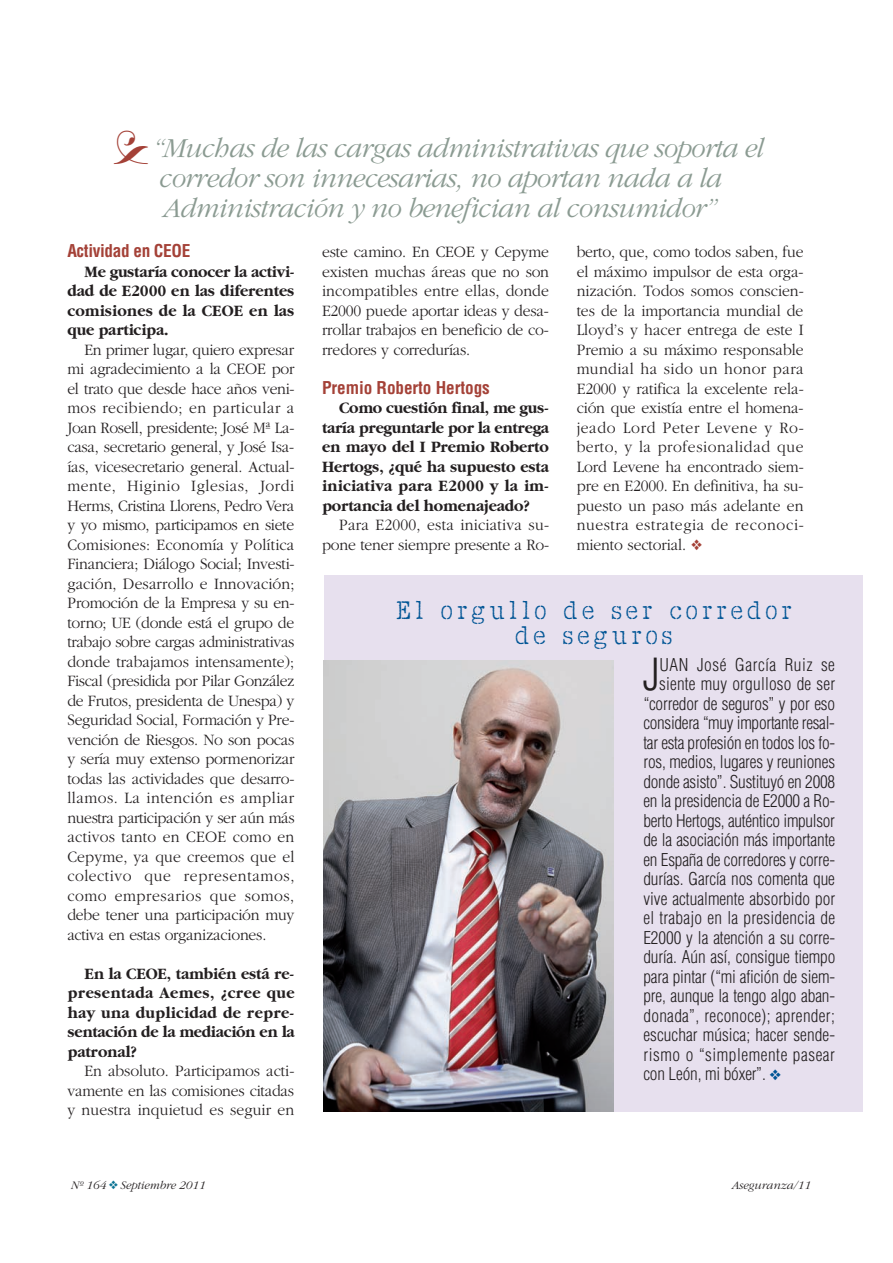
<style>
.page{position:relative;width:893px;height:1263px;background:#fff}
.page>*{position:absolute;margin:0;border:0;box-sizing:border-box;transform-origin:0 0}
.t1{font:300 condensed 43.2px "Helvetica";color:#231f20}
.t2{font:italic 300 28.5px/30px "Garamond";letter-spacing:-.025em;color:#8b9b92;text-align:center}
.t3{font:27px/25.5px "Sayer Interview";letter-spacing:.15em;color:#005595;text-align:center}
.t4{font:300 condensed 17.25px "Helvetica";letter-spacing:-.01em;color:#231f20}
.t5{font:700 condensed 17.25px "Helvetica";letter-spacing:-.005em;color:#a44137}
.t6{font:300 condensed 17.25px "Helvetica";letter-spacing:.02em;color:#231f20}
.t7{font:300 condensed 17.25px "Helvetica";letter-spacing:.015em;color:#231f20}
.t8{font:300 condensed 17.25px "Helvetica";letter-spacing:.03em;color:#231f20}
.t9{font:300 condensed 17.25px "Helvetica";letter-spacing:.01em;color:#231f20}
.t10{font:300 condensed 17.25px "Helvetica";letter-spacing:.035em;color:#231f20}
.t11{font:300 16.5px/19.5px "Garamond";letter-spacing:-.01em;color:#231f20;text-align:justify;scale:.95 1}
.t12{font:700 16.5px/19.5px "Garamond";letter-spacing:-.005em;color:#231f20;text-align:justify;scale:.95 1}
.t13{font:italic 300 12px "Garamond";color:#231f20}
.s1{color:#a44137}
.s2{color:#005595}
.s3{color:#0b7393}
</style>
<div class="page">
<div style="left:324px;top:575px;width:538px;height:536px;background:#e7e0ee"></div>
<img style="left:324px;top:660px;width:289px;height:451px">
<h2 class="t2" style="left:114px;top:132px;width:649px"><span class="s1">★</span>“Muchas de las cargas administrativas que soporta el corredor son innecesarias, no aportan nada a la<br>Administración y no benefician al consumidor”</h2>
<p class="t5" style="left:67px;top:241px;width:124px">Actividad en CEOE</p>
<p class="t12" style="left:67px;top:261px;width:241px;text-indent:17px">Me gustaría conocer la activi&shy;dad de E2000 en las diferentes comisiones de la CEOE en las que participa.</p>
<p class="t11" style="left:67px;top:339px;width:241px;text-indent:17px">En primer lugar, quiero expresar mi agradecimiento a la CEOE por el trato que desde hace años veni&shy;mos recibiendo; en particular a Joan Rosell, presidente; José Mª La&shy;casa, secretario general, y José Isa&shy;ías, vicesecretario general. Actual&shy;mente, Higinio Iglesias, Jordi Herms, Cristina Llorens, Pedro Vera y yo mismo, participamos en siete Comisiones: Economía y Política Financiera; Diálogo Social; Investi&shy;gación, Desarrollo e Innovación; Promoción de la Empresa y su en&shy;torno; UE (donde está el grupo de trabajo sobre cargas administrativas donde trabajamos intensamente); Fiscal (presidida por Pilar González de Frutos, presidenta de Unespa) y Seguridad Social, Formación y Pre&shy;vención de Riesgos. No son pocas y sería muy extenso pormenorizar todas las actividades que desarro&shy;llamos. La intención es ampliar nuestra participación y ser aún más activos tanto en CEOE como en Cepyme, ya que creemos que el colectivo que representamos, como empresarios que somos, debe tener una participación muy activa en estas organizaciones.</p>
<p class="t12" style="left:67px;top:963px;width:241px;text-indent:17px">En la CEOE, también está re&shy;presentada Aemes, ¿cree que hay una duplicidad de repre&shy;sentación de la mediación en la patronal?</p>
<p class="t11" style="left:67px;top:1061px;width:240px;text-indent:17px">En absoluto. Participamos acti&shy;vamente en las comisiones citadas y nuestra inquietud es seguir en</p>
<p class="t11" style="left:322px;top:242px;width:241px">este camino. En CEOE y Cepyme existen muchas áreas que no son incompatibles entre ellas, donde E2000 puede aportar ideas y desa&shy;rrollar trabajos en beneficio de co&shy;rredores y corredurías.</p>
<p class="t5" style="left:322px;top:377px;width:169px">Premio Roberto Hertogs</p>
<p class="t12" style="left:322px;top:398px;width:240px;text-indent:17px">Como cuestión final, me gus&shy;taría preguntarle por la entrega en mayo del I Premio Roberto Hertogs, ¿qué ha supuesto esta iniciativa para E2000 y la im&shy;portancia del homenajeado?</p>
<p class="t11" style="left:322px;top:515px;width:241px;text-align:right">Para E2000, esta iniciativa su&shy;pone tener siempre presente a Ro-</p>
<p class="t11" style="left:577px;top:242px;width:241px">berto, que, como todos saben, fue el máximo impulsor de esta orga&shy;nización. Todos somos conscien&shy;tes de la importancia mundial de Lloyd’s y hacer entrega de este I Premio a su máximo responsable mundial ha sido un honor para E2000 y ratifica la excelente rela&shy;ción que existía entre el homena&shy;jeado Lord Peter Levene y Ro&shy;berto, y la profesionalidad que Lord Levene ha encontrado siem&shy;pre en E2000. En definitiva, ha su&shy;puesto un paso más adelante en nuestra estrategia de reconoci&shy;miento sectorial. <span class="s1">❖</span></p>
<h3 class="t3" style="left:396px;top:597px;width:398px">El orgullo de ser corredor de seguros</h3>
<h1 class="t1" style="left:643px;top:650px;width:18px">J</h1>
<p class="t10" style="left:659px;top:655px;width:177px">UAN José García Ruiz se</p>
<p class="t9" style="left:659px;top:674px;width:177px">siente muy orgulloso de ser</p>
<p class="t4" style="left:643px;top:694px;width:193px">“corredor de seguros” y por eso</p>
<p class="t4" style="left:643px;top:713px;width:193px">considera “muy importante resal-</p>
<p class="t4" style="left:643px;top:733px;width:193px">tar esta profesión en todos los fo-</p>
<p class="t4" style="left:643px;top:752px;width:193px">ros, medios, lugares y reuniones</p>
<p class="t4" style="left:643px;top:772px;width:193px">donde asisto”. Sustituyó en 2008</p>
<p class="t4" style="left:643px;top:791px;width:193px">en la presidencia de E2000 a Ro-</p>
<p class="t4" style="left:643px;top:811px;width:193px">berto Hertogs, auténtico impulsor</p>
<p class="t4" style="left:643px;top:830px;width:193px">de la asociación más importante</p>
<p class="t4" style="left:643px;top:850px;width:193px">en España de corredores y corre-</p>
<p class="t4" style="left:643px;top:869px;width:193px">durías. García nos comenta que</p>
<p class="t4" style="left:643px;top:889px;width:193px">vive actualmente absorbido por</p>
<p class="t7" style="left:643px;top:908px;width:193px">el trabajo en la presidencia de</p>
<p class="t4" style="left:643px;top:928px;width:193px">E2000 y la atención a su corre-</p>
<p class="t4" style="left:643px;top:947px;width:193px">duría. Aún así, consigue tiempo</p>
<p class="t4" style="left:643px;top:967px;width:193px">para pintar (“mi afición de siem-</p>
<p class="t4" style="left:643px;top:986px;width:193px">pre, aunque la tengo algo aban-</p>
<p class="t6" style="left:643px;top:1006px;width:193px">donada”, reconoce); aprender;</p>
<p class="t4" style="left:643px;top:1025px;width:193px">escuchar música; hacer sende-</p>
<p class="t8" style="left:643px;top:1045px;width:193px">rismo o “simplemente pasear</p>
<p class="t4" style="left:643px;top:1064px;width:139px">con León, mi bóxer”. <span class="s2">❖</span></p>
<p class="t13" style="left:70px;top:1178px;width:136px">Nº 164 <span class="s3">❖</span>Septiembre 2011</p>
<p class="t13" style="left:731px;top:1178px;width:81px">Aseguranza/11</p>
</div>
